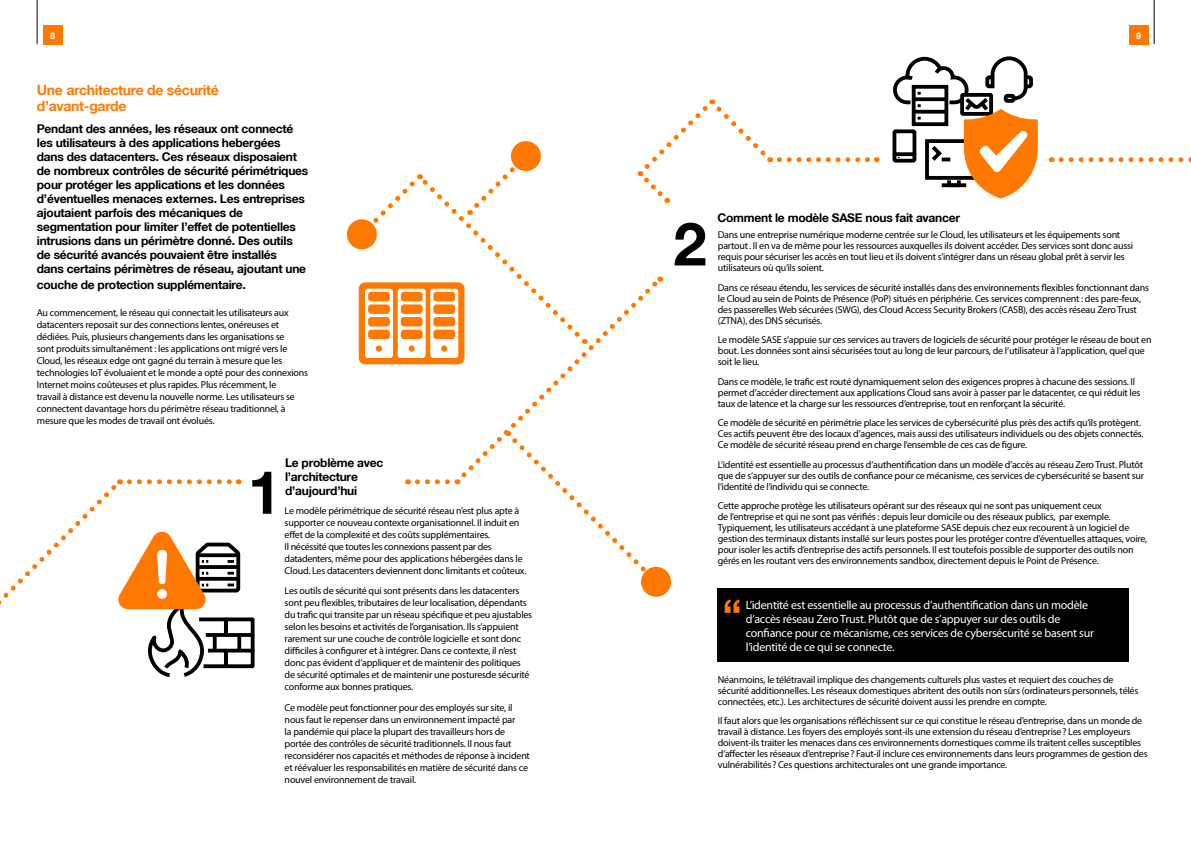
<style>
.page{position:relative;width:1191px;height:842px;background:#fff}
.page>*{position:absolute;margin:0;border:0;box-sizing:border-box;transform-origin:0 0}
.t1{font:700 60px "Helvetica Neue";color:#000}
.t2{font:700 14px/16px "Helvetica Neue";letter-spacing:-.02em;color:#ff7900}
.t3{font:700 12px/14px "Helvetica Neue";letter-spacing:-.02em;color:#000}
.t4{font:12px/14px "Myriad Pro";letter-spacing:-.02em;color:#fff}
.t5{font:10px/12px "Myriad Pro";letter-spacing:-.02em;color:#000}
.t6{font:700 9px "Helvetica Neue";color:#fff}
</style>
<div class="page">
<div style="left:717px;top:588px;width:411px;height:74px;background:#000"></div>
<svg style="left:724px;top:599px;width:15px;height:14px"></svg>
<svg style="left:637px;top:99px;width:136px;height:104px"></svg>
<svg style="left:779px;top:157px;width:98px;height:5px"></svg>
<svg style="left:555px;top:482px;width:103px;height:96px"></svg>
<div style="left:641px;top:567px;width:30px;height:30px;background:#ff7900;border-radius:50%"></div>
<div style="left:347px;top:219px;width:30px;height:30px;background:#ff7900;border-radius:50%"></div>
<div style="left:224px;top:617px;width:30px;height:20px;border:4px solid #000"></div>
<hr style="left:251px;top:635px;width:3px;height:16px;background:#000">
<div style="left:224px;top:649px;width:30px;height:19px;border:4px solid #000"></div>
<svg style="left:0;top:479px;width:243px;height:198px"></svg>
<svg style="left:457px;top:276px;width:206px;height:206px"></svg>
<svg style="left:417px;top:479px;width:41px;height:5px"></svg>
<svg style="left:892px;top:56px;width:145px;height:142px"></svg>
<svg style="left:1061px;top:157px;width:130px;height:5px"></svg>
<div style="left:511px;top:141px;width:30px;height:30px;background:#ff7900;border-radius:50%"></div>
<svg style="left:358px;top:153px;width:227px;height:211px"></svg>
<hr style="left:37px;top:0;width:1px;height:44px;background:#000">
<div style="left:43px;top:25px;width:19px;height:19px;background:#ff7900"></div>
<hr style="left:1154px;top:0;width:1px;height:44px;background:#000">
<div style="left:1129px;top:25px;width:19px;height:19px;background:#ff7900"></div>
<p class="t6" style="left:50px;top:30px;width:7px">8</p>
<p class="t6" style="left:1136px;top:30px;width:7px">9</p>
<h2 class="t2" style="left:37px;top:81px;width:183px">Une architecture de sécurité d’avant-garde</h2>
<p class="t3" style="left:37px;top:122px;width:273px">Pendant des années, les réseaux ont connecté les utilisateurs à des applications hebergées dans des datacenters. Ces réseaux disposaient de nombreux contrôles de sécurité périmétriques pour protéger les applications et les données d’éventuelles menaces externes. Les entreprises ajoutaient parfois des mécaniques de segmentation pour limiter l’effet de potentielles intrusions dans un périmètre donné. Des outils de sécurité avancés pouvaient être installés<br>dans certains périmètres de réseau, ajoutant une</p>
<p class="t3" style="left:37px;top:278px;width:210px">couche de protection supplémentaire.</p>
<p class="t5" style="left:37px;top:306px;width:273px">Au commencement, le réseau qui connectait les utilisateurs aux datacenters reposait sur des connections lentes, onéreuses et dédiées. Puis, plusieurs changements dans les organisations se<br>sont produits simultanément : les applications ont migré vers le Cloud, les réseaux edge ont gagné du terrain à mesure que les technologies IoT évoluaient et le monde a opté pour des connexions Internet moins coûteuses et plus rapides. Plus récemment, le<br>travail à distance est devenu la nouvelle norme. Les utilisateurs se connectent davantage hors du périmètre réseau traditionnel, à mesure que les modes de travail ont évolués.</p>
<h1 class="t1" style="left:248px;top:455px;width:35px">1</h1>
<p class="t3" style="left:285px;top:455px;width:100px">Le problème avec l’architecture d’aujourd’hui</p>
<p class="t5" style="left:285px;top:504px;width:243px">Le modèle périmétrique de sécurité réseau n’est plus apte à supporter ce nouveau contexte organisationnel. Il induit en effet de la complexité et des coûts supplémentaires.<br>Il nécéssité que toutes les connexions passent par des datadenters, même pour des applications hébergées dans le Cloud. Les datacenters deviennent donc limitants et coûteux.</p>
<p class="t5" style="left:285px;top:585px;width:249px">Les outils de sécurité qui sont présents dans les datacenters sont peu flexibles, tributaires de leur localisation, dépendants du trafic qui transite par un réseau spécifique et peu ajustables selon les besoins et activités de l’organisation. Ils s’appuient rarement sur une couche de contrôle logicielle et sont donc difficiles à configurer et à intégrer. Dans ce contexte, il n’est donc pas évident d’appliquer et de maintenir des politiques de sécurité optimales et de maintenir une posturesde sécurité conforme aux bonnes pratiques.</p>
<p class="t5" style="left:285px;top:701px;width:247px">Ce modèle peut fonctionner pour des employés sur site, il nous faut le repenser dans un environnement impacté par<br>la pandémie qui place la plupart des travailleurs hors de portée des contrôles de sécurité traditionnels. Il nous faut reconsidérer nos capacités et méthodes de réponse à incident et réévaluer les responsabilités en matière de sécurité dans ce nouvel environnement de travail.</p>
<h1 class="t1" style="left:673px;top:207px;width:35px">2</h1>
<p class="t3" style="left:717px;top:210px;width:244px">Comment le modèle SASE nous fait avancer</p>
<p class="t5" style="left:718px;top:229px;width:417px;line-height:11px">Dans une entreprise numérique moderne centrée sur le Cloud, les utilisateurs et les équipements sont partout. Il en va de même pour les ressources auxquelles ils doivent accéder. Des services sont donc aussi requis pour sécuriser les accès en tout lieu et ils doivent s’intégrer dans un réseau global prêt à servir les utilisateurs où qu’ils soient.</p>
<p class="t5" style="left:718px;top:282px;width:433px;line-height:11px">Dans ce réseau étendu, les services de sécurité installés dans des environnements flexibles fonctionnant dans le Cloud au sein de Points de Présence (PoP) situés en périphérie. Ces services comprennent : des pare-feux, des passerelles Web sécurées (SWG), des Cloud Access Security Brokers (CASB), des accès réseau Zero Trust (ZTNA), des DNS sécurisés.</p>
<p class="t5" style="left:718px;top:334px;width:435px;line-height:11px">Le modèle SASE s’appuie sur ces services au travers de logiciels de sécurité pour protéger le réseau de bout en bout. Les données sont ainsi sécurisées tout au long de leur parcours, de l’utilisateur à l’application, quel que soit le lieu.</p>
<p class="t5" style="left:718px;top:376px;width:424px;line-height:11px">Dans ce modèle, le trafic est routé dynamiquement selon des exigences propres à chacune des sessions. Il permet d’accéder directement aux applications Cloud sans avoir à passer par le datacenter, ce qui réduit les taux de latence et la charge sur les ressources d’entreprise, tout en renforçant la sécurité.</p>
<p class="t5" style="left:718px;top:417px;width:427px;line-height:11px">Ce modèle de sécurité en périmétrie place les services de cybersécurité plus près des actifs qu’ils protègent.<br>Ces actifs peuvent être des locaux d’agences, mais aussi des utilisateurs individuels ou des objets connectés.<br>Ce modèle de sécurité réseau prend en charge l’ensemble de ces cas de figure.</p>
<p class="t5" style="left:718px;top:459px;width:428px;line-height:11px;text-align:justify">L’identité est essentielle au processus d’authentification dans un modèle d’accès au réseau Zero Trust. Plutôt que de s’appuyer sur des outils de confiance pour ce mécanisme, ces services de cybersécurité se basent sur l’identité de l’individu qui se connecte.</p>
<p class="t5" style="left:718px;top:500px;width:431px;line-height:11px">Cette approche protège les utilisateurs opérant sur des réseaux qui ne sont pas uniquement ceux<br>de l’entreprise et qui ne sont pas vérifiés : depuis leur domicile ou des réseaux publics, par exemple.<br>Typiquement, les utilisateurs accédant à une plateforme SASE depuis chez eux recourent à un logiciel de gestion des terminaux distants installé sur leurs postes pour les protéger contre d’éventuelles attaques, voire, pour isoler les actifs d’entreprise des actifs personnels. Il est toutefois possible de supporter des outils non gérés en les routant vers des environnements sandbox, directement depuis le Point de Présence.</p>
<p class="t4" style="left:746px;top:597px;width:350px">L’identité est essentielle au processus d’authentification dans un modèle d’accès réseau Zero Trust. Plutôt que de s’appuyer sur des outils de confiance pour ce mécanisme, ces services de cybersécurité se basent sur l’identité de ce qui se connecte.</p>
<p class="t5" style="left:718px;top:674px;width:422px;line-height:11px">Néanmoins, le télétravail implique des changements culturels plus vastes et requiert des couches de sécurité additionnelles. Les réseaux domestiques abritent des outils non sûrs (ordinateurs personnels, télés connectées, etc.). Les architectures de sécurité doivent aussi les prendre en compte.</p>
<p class="t5" style="left:718px;top:715px;width:431px;line-height:11px">Il faut alors que les organisations réfléchissent sur ce qui constitue le réseau d’entreprise, dans un monde de travail à distance. Les foyers des employés sont-ils une extension du réseau d’entreprise? Les employeurs doivent-ils traiter les menaces dans ces environnements domestiques comme ils traitent celles susceptibles d’affecter les réseaux d’entreprise? Faut-il inclure ces environnements dans leurs programmes de gestion des vulnérabilités? Ces questions architecturales ont une grande importance.</p>
</div>
